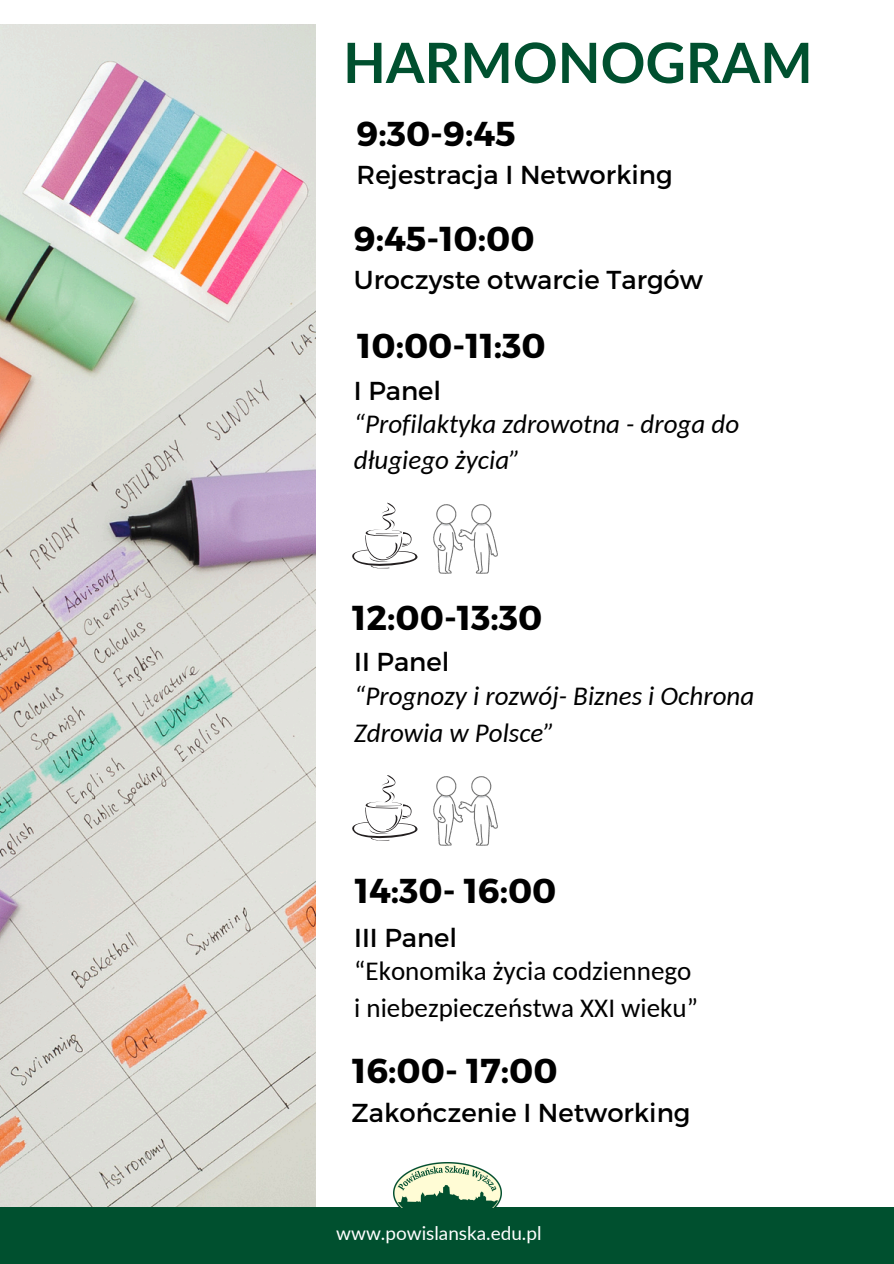
<style>
.page{position:relative;width:894px;height:1264px;background:#fff}
.page>*{position:absolute;margin:0;border:0;box-sizing:border-box;transform-origin:0 0}
.t1{font:700 55.5px "Lato";color:#00502f}
.t2{font:700 34.5px "Montserrat";color:#000}
.t3{font:italic 27px/37px "Carlito";color:#000}
.t4{font:27px/37px "Carlito";color:#000}
.t5{font:25.95px "Montserrat";color:#000}
.t6{font:18.9px "Lato";color:#fff}
</style>
<div class="page">
<img style="left:0;top:25px;width:315px;height:1182px">
<div style="left:0;top:1207px;width:893px;height:56px;background:#00502f"></div>
<svg style="left:352px;top:502px;width:65px;height:66px"></svg>
<img style="left:433px;top:504px;width:65px;height:69px">
<svg style="left:352px;top:775px;width:65px;height:65px"></svg>
<img style="left:433px;top:776px;width:65px;height:69px">
<img style="left:394px;top:1162px;width:108px;height:45px">
<h2 class="t1" style="left:343px;top:28px;width:471px">HARMONOGRAM</h2>
<p class="t2" style="left:356px;top:111px;width:161px">9:30-9:45</p>
<p class="t5" style="left:356px;top:158px;width:317px">Rejestracja I Networking</p>
<h2 class="t2" style="left:354px;top:216px;width:182px">9:45-10:00</h2>
<h3 class="t5" style="left:354px;top:263px;width:350px">Uroczyste otwarcie Targów</h3>
<p class="t2" style="left:357px;top:323px;width:190px">10:00-11:30</p>
<p class="t5" style="left:354px;top:373px;width:89px">I Panel</p>
<p class="t3" style="left:354px;top:407px;width:387px">“Profilaktyka zdrowotna - droga do długiego życia”</p>
<h2 class="t2" style="left:352px;top:595px;width:191px">12:00-13:30</h2>
<h3 class="t5" style="left:354px;top:645px;width:97px">II Panel</h3>
<h3 class="t3" style="left:354px;top:679px;width:401px">“Prognozy i rozwój- Biznes i Ochrona<br>Zdrowia w Polsce”</h3>
<h3 class="t2" style="left:355px;top:868px;width:203px">14:30- 16:00</h3>
<h2 class="t5" style="left:354px;top:920px;width:104px">III Panel</h2>
<h2 class="t4" style="left:354px;top:954px;width:345px">“Ekonomika życia codziennego i niebezpieczeństwa XXI wieku”</h2>
<h2 class="t2" style="left:352px;top:1048px;width:207px">16:00- 17:00</h2>
<h3 class="t5" style="left:351px;top:1095px;width:340px">Zakończenie I Networking</h3>
<h1 class="t6" style="left:336px;top:1221px;width:207px">www.powislanska.edu.pl</h1>
</div>
